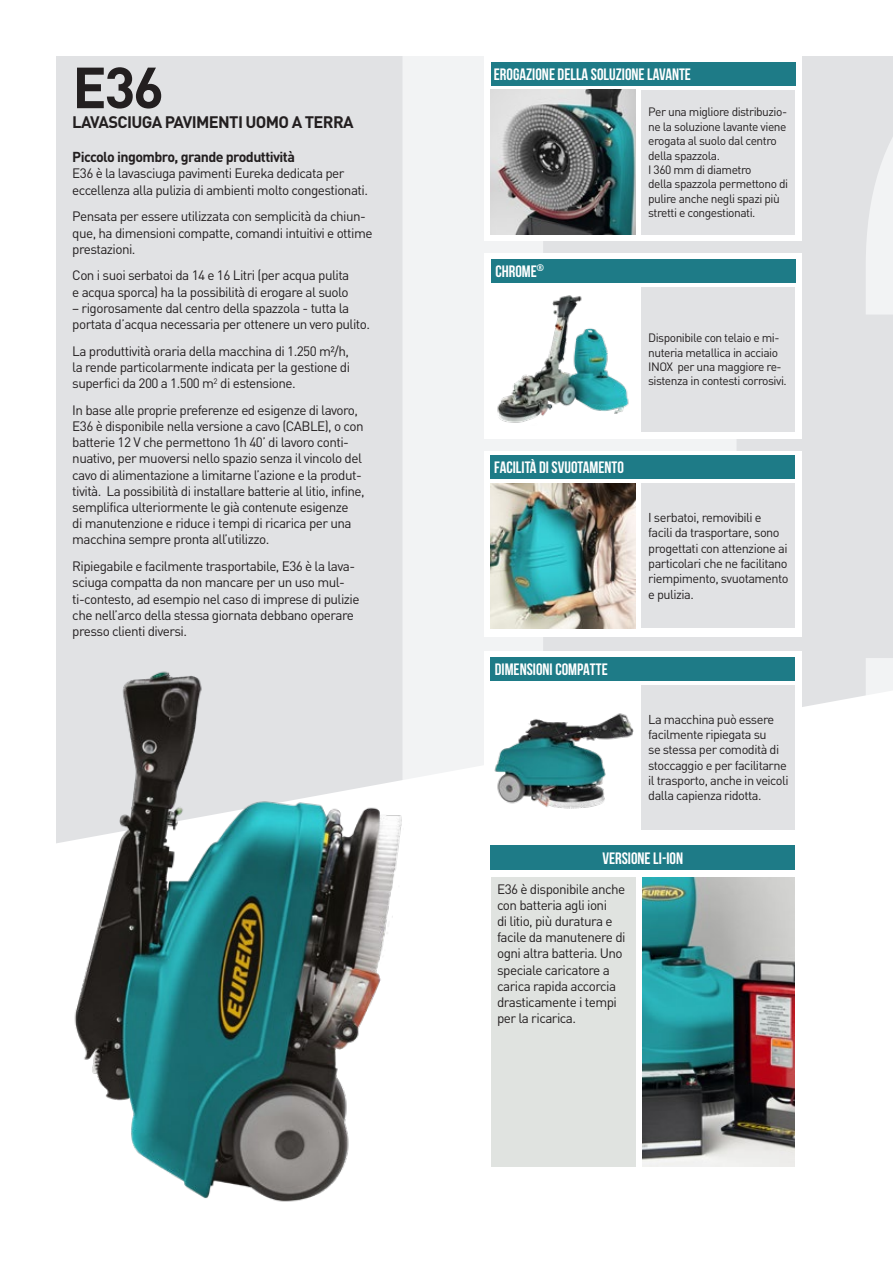
<style>
.page{position:relative;width:893px;height:1263px;background:#fff}
.page>*{position:absolute;margin:0;border:0;box-sizing:border-box;transform-origin:0 0}
.t1{font:700 1282.2px "Bebas Neue";color:#f2f3f4}
.t2{font:700 57px "DIN Pro";color:#231f20}
.t3{font:700 16.5px "Bebas Neue";color:#fff}
.t4{font:700 16.5px "DIN Pro";letter-spacing:-.04em;color:#231f20}
.t5{font:700 14.25px "DIN Pro";letter-spacing:-.04em;color:#231f20}
.t6{font:13.5px/16.2px "DIN Pro";letter-spacing:-.04em;color:#231f20}
.t7{font:12.75px/15.3px "DIN Pro";letter-spacing:-.04em;color:#231f20}
.t8{font:12px/14.4px "DIN Pro";letter-spacing:-.04em;color:#231f20}
</style>
<div class="page">
<div style="left:55px;top:55px;width:838px;height:1153px;background:#e1e2e4"></div>
<div style="left:471px;top:690px;width:422px;height:518px;background:#fff"></div>
<div style="left:484px;top:55px;width:317px;height:186px;background:#fff"></div>
<div style="left:484px;top:253px;width:317px;height:185px;background:#fff"></div>
<img style="left:491px;top:90px;width:144px;height:144px">
<div style="left:484px;top:452px;width:317px;height:185px;background:#fff"></div>
<img style="left:491px;top:483px;width:144px;height:145px">
<div style="left:485px;top:651px;width:317px;height:185px;background:#fff"></div>
<img style="left:494px;top:713px;width:140px;height:96px">
<img style="left:497px;top:295px;width:132px;height:128px">
<img style="left:643px;top:877px;width:152px;height:290px">
<img style="left:55px;top:651px;width:416px;height:557px">
<div style="left:491px;top:877px;width:144px;height:290px;background:#e0e3e0"></div>
<div style="left:642px;top:483px;width:153px;height:145px;background:#e1e2e4"></div>
<div style="left:642px;top:685px;width:153px;height:145px;background:#e1e2e4"></div>
<div style="left:491px;top:845px;width:304px;height:25px;background:#1e7b87"></div>
<div style="left:491px;top:455px;width:304px;height:24px;background:#1e7b87"></div>
<div style="left:491px;top:657px;width:304px;height:23px;background:#1e7b87"></div>
<div style="left:642px;top:90px;width:153px;height:145px;background:#e1e2e4"></div>
<div style="left:642px;top:287px;width:153px;height:145px;background:#e1e2e4"></div>
<div style="left:491px;top:62px;width:304px;height:23px;background:#1e7b87"></div>
<div style="left:491px;top:259px;width:304px;height:23px;background:#1e7b87"></div>
<h2 class="t2" style="left:72px;top:40px;width:93px">E36</h2>
<p class="t4" style="left:72px;top:108px;width:283px">LAVASCIUGA PAVIMENTI UOMO A TERRA</p>
<p class="t5" style="left:72px;top:145px;width:224px">Piccolo ingombro, grande produttività</p>
<p class="t6" style="left:72px;top:164px;width:297px">E36 è la lavasciuga pavimenti Eureka dedicata per eccellenza alla pulizia di ambienti molto congestionati.</p>
<p class="t6" style="left:72px;top:207px;width:302px">Pensata per essere utilizzata con semplicità da chiun&shy;que, ha dimensioni compatte, comandi intuitivi e ottime prestazioni.</p>
<p class="t6" style="left:72px;top:266px;width:279px">Con i suoi serbatoi da 14 e 16 Litri (per acqua pulita e acqua sporca) ha la possibilità di erogare al suolo</p>
<p class="t6" style="left:72px;top:298px;width:299px">– rigorosamente dal centro della spazzola - tutta la portata d’acqua necessaria per ottenere un vero pulito.</p>
<p class="t6" style="left:72px;top:341px;width:279px;text-align:justify">La produttività oraria della macchina di 1.250 m²/h, la rende particolarmente indicata per la gestione di superfici da 200 a 1.500 m<sup>2</sup> di estensione.</p>
<p class="t6" style="left:72px;top:400px;width:294px">In base alle proprie preferenze ed esigenze di lavoro, E36 è disponibile nella versione a cavo (CABLE), o con batterie 12 V che permettono 1h 40’ di lavoro conti&shy;nuativo, per muoversi nello spazio senza il vincolo del cavo di alimentazione a limitarne l’azione e la produt&shy;tività. La possibilità di installare batterie al litio, infine, semplifica ulteriormente le già contenute esigenze<br>di manutenzione e riduce i tempi di ricarica per una macchina sempre pronta all’utilizzo.</p>
<p class="t6" style="left:72px;top:557px;width:289px">Ripiegabile e facilmente trasportabile, E36 è la lava&shy;sciuga compatta da non mancare per un uso mul&shy;ti-contesto, ad esempio nel caso di imprese di pulizie che nell’arco della stessa giornata debbano operare presso clienti diversi.</p>
<h1 class="t1" style="left:351px;top:-198px;width:473px">E</h1>
<p class="t3" style="left:494px;top:65px;width:199px">EROGAZIONE DELLA SOLUZIONE LAVANTE</p>
<p class="t8" style="left:648px;top:104px;width:142px">Per una migliore distribuzio&shy;ne la soluzione lavante viene erogata al suolo dal centro della spazzola.<br>I 360 mm di diametro<br>della spazzola permettono di pulire anche negli spazi più stretti e congestionati.</p>
<p class="t3" style="left:495px;top:262px;width:50px">CHROME<sup>®</sup></p>
<p class="t8" style="left:648px;top:329px;width:140px">Disponibile con telaio e mi&shy;nuteria metallica in acciaio<br>INOX per una maggiore re&shy;sistenza in contesti corrosivi.</p>
<p class="t3" style="left:494px;top:458px;width:131px">FACILITÀ DI SVUOTAMENTO</p>
<p class="t7" style="left:648px;top:509px;width:142px">I serbatoi, removibili e facili da trasportare, sono progettati con attenzione ai particolari che ne facilitano riempimento, svuotamento e pulizia.</p>
<p class="t3" style="left:495px;top:660px;width:114px">DIMENSIONI COMPATTE</p>
<p class="t7" style="left:648px;top:710px;width:142px">La macchina può essere facilmente ripiegata su<br>se stessa per comodità di stoccaggio e per facilitarne il trasporto, anche in veicoli dalla capienza ridotta.</p>
<p class="t3" style="left:602px;top:849px;width:82px">VERSIONE LI-ION</p>
<p class="t6" style="left:497px;top:879px;width:130px">E36 è disponibile anche con batteria agli ioni<br>di litio, più duratura e facile da manutenere di ogni altra batteria. Uno speciale caricatore a carica rapida accorcia drasticamente i tempi per la ricarica.</p>
</div>
